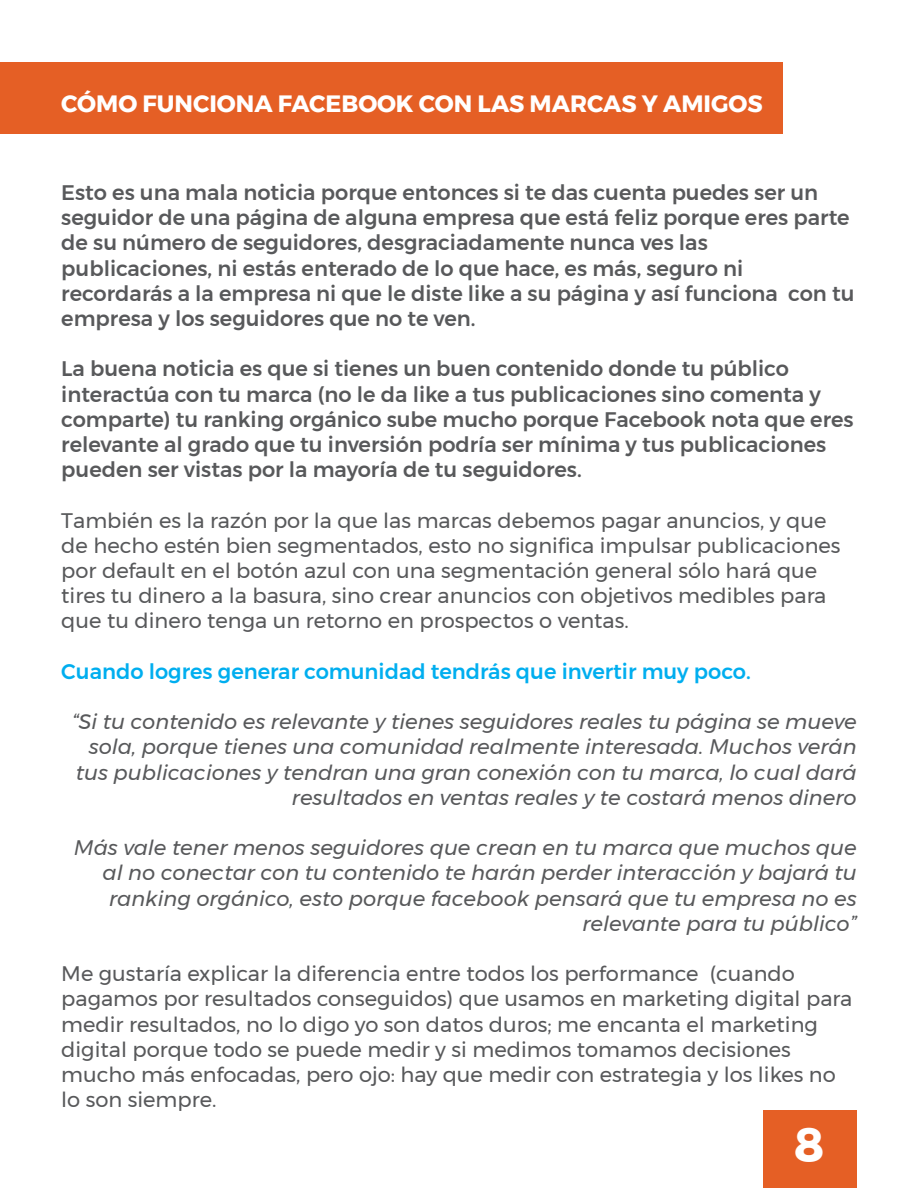
<style>
.page{position:relative;width:918px;height:1188px;background:#fff}
.page>*{position:absolute;margin:0;border:0;box-sizing:border-box;transform-origin:0 0}
.t1{font:700 48.15px "Montserrat";color:#fff}
.t2{font:700 23.55px "Montserrat";color:#fff}
.t3{font:21px/25.2px "Montserrat";color:#58595b}
.t4{font:500 21px/25.2px "Montserrat";color:#58595b}
.t5{font:italic 21px/25.2px "Montserrat";color:#58595b;text-align:right}
.t6{font:500 21px "Montserrat";color:#00aeef}
</style>
<div class="page">
<div style="left:0;top:62px;width:782px;height:71px;background:#e55f25"></div>
<div style="left:763px;top:1110px;width:94px;height:78px;background:#e55f25"></div>
<p class="t2" style="left:61px;top:85px;width:703px">CÓMO FUNCIONA FACEBOOK CON LAS MARCAS Y AMIGOS</p>
<p class="t4" style="left:61px;top:180px;width:795px">Esto es una mala noticia porque entonces si te das cuenta puedes ser un seguidor de una página de alguna empresa que está feliz porque eres parte de su número de seguidores, desgraciadamente nunca ves las publicaciones, ni estás enterado de lo que hace, es más, seguro ni recordarás a la empresa ni que le diste like a su página y así funciona con tu empresa y los seguidores que no te ven.</p>
<p class="t4" style="left:61px;top:356px;width:794px">La buena noticia es que si tienes un buen contenido donde tu público interactúa con tu marca (no le da like a tus publicaciones sino comenta y comparte) tu ranking orgánico sube mucho porque Facebook nota que eres relevante al grado que tu inversión podría ser mínima y tus publicaciones pueden ser vistas por la mayoría de tu seguidores.</p>
<p class="t3" style="left:61px;top:507px;width:781px">También es la razón por la que las marcas debemos pagar anuncios, y que de hecho estén bien segmentados, esto no significa impulsar publicaciones por default en el botón azul con una segmentación general sólo hará que tires tu dinero a la basura, sino crear anuncios con objetivos medibles para que tu dinero tenga un retorno en prospectos o ventas.</p>
<p class="t6" style="left:61px;top:655px;width:691px">Cuando logres generar comunidad tendrás que invertir muy poco.</p>
<p class="t5" style="left:72px;top:709px;width:786px">“Si tu contenido es relevante y tienes seguidores reales tu página se mueve sola, porque tienes una comunidad realmente interesada. Muchos verán tus publicaciones y tendran una gran conexión con tu marca, lo cual dará resultados en ventas reales y te costará menos dinero</p>
<p class="t5" style="left:74px;top:835px;width:784px">Más vale tener menos seguidores que crean en tu marca que muchos que al no conectar con tu contenido te harán perder interacción y bajará tu ranking orgánico, esto porque facebook pensará que tu empresa no es relevante para tu público”</p>
<p class="t3" style="left:61px;top:961px;width:792px">Me gustaría explicar la diferencia entre todos los performance (cuando pagamos por resultados conseguidos) que usamos en marketing digital para medir resultados, no lo digo yo son datos duros; me encanta el marketing digital porque todo se puede medir y si medimos tomamos decisiones mucho más enfocadas, pero ojo: hay que medir con estrategia y los likes no lo son siempre.</p>
<h1 class="t1" style="left:795px;top:1106px;width:32px">8</h1>
</div>
